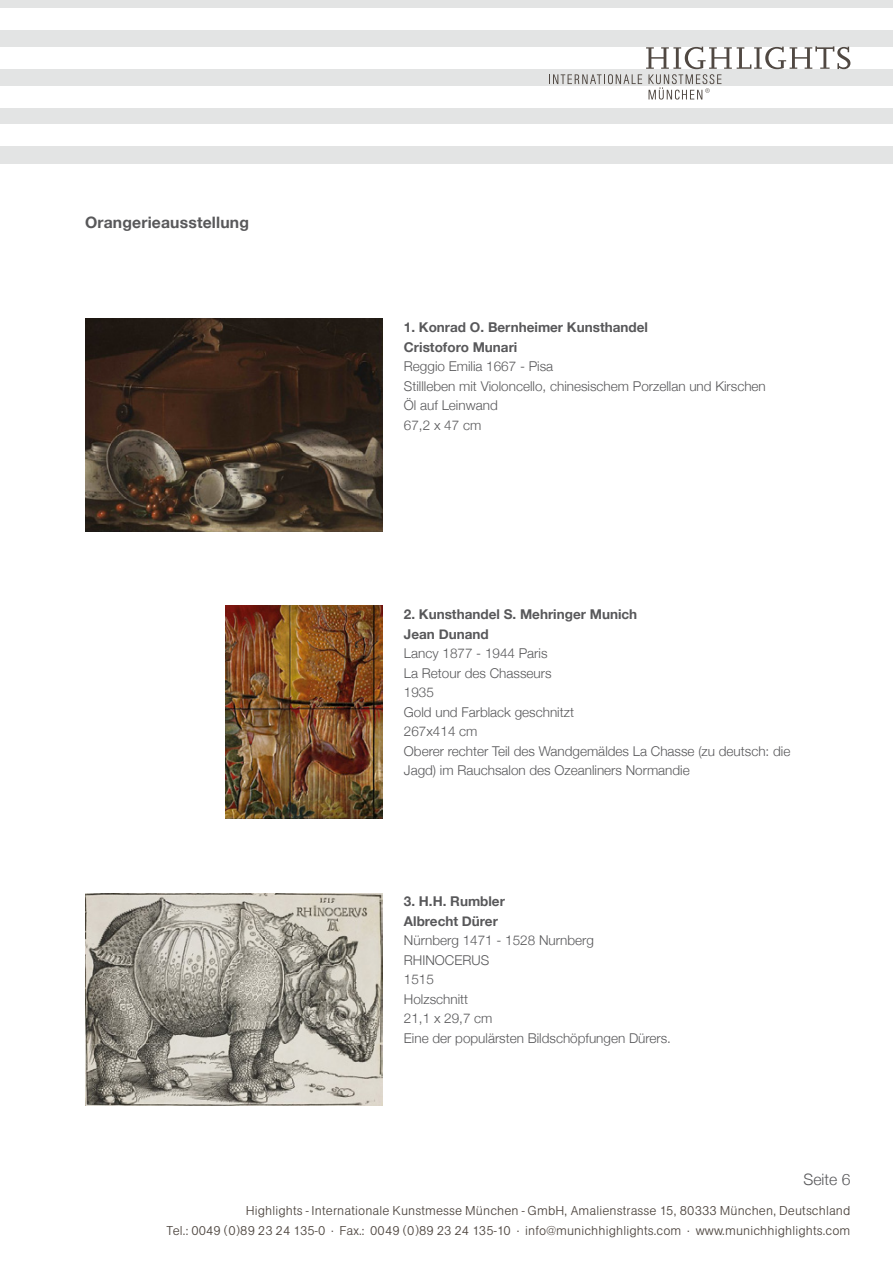
<style>
.page{position:relative;width:893px;height:1263px;background:#fff}
.page>*{position:absolute;margin:0;border:0;box-sizing:border-box;transform-origin:0 0}
.t1{font:700 15.75px "Helvetica Neue";letter-spacing:.01em;color:#58585a}
.t2{font:300 15.75px "Helvetica Neue";color:#58585a}
.t3{font:300 13.5px/19.5px "Helvetica Neue";color:#58585a}
.t4{font:13.5px/20.2px "AG Buch Lgt";letter-spacing:.01em;color:#504842;text-align:right}
.t5{font:700 13.5px/19.5px "Helvetica Neue";color:#58585a}
</style>
<div class="page">
<div style="left:0;top:0;width:893px;height:163px;background:#e3e4e4"></div>
<div style="left:0;top:86px;width:893px;height:21px;background:#fff"></div>
<div style="left:0;top:125px;width:893px;height:21px;background:#fff"></div>
<div style="left:0;top:47px;width:893px;height:22px;background:#fff"></div>
<div style="left:0;top:9px;width:893px;height:21px;background:#fff"></div>
<svg style="left:549px;top:46px;width:301px;height:54px"></svg>
<img style="left:85px;top:319px;width:298px;height:212px">
<img style="left:226px;top:606px;width:157px;height:213px">
<img style="left:85px;top:893px;width:297px;height:213px">
<p class="t1" style="left:85px;top:210px;width:165px">Orangerieausstellung</p>
<p class="t5" style="left:404px;top:318px;width:245px">1. Konrad O. Bernheimer Kunsthandel<br>Cristoforo Munari</p>
<p class="t3" style="left:404px;top:356px;width:363px">Reggio Emilia 1667 - Pisa<br>Stillleben mit Violoncello, chinesischem Porzellan und Kirschen<br>Öl auf Leinwand<br>67,2 x 47 cm</p>
<p class="t5" style="left:404px;top:605px;width:235px">2. Kunsthandel S. Mehringer Munich<br>Jean Dunand</p>
<p class="t3" style="left:404px;top:642px;width:388px">Lancy 1877 - 1944 Paris<br>La Retour des Chasseurs<br>1935<br>Gold und Farblack geschnitzt<br>267x414 cm<br>Oberer rechter Teil des Wandgemäldes La Chasse (zu deutsch: die<br>Jagd) im Rauchsalon des Ozeanliners Normandie</p>
<p class="t5" style="left:404px;top:892px;width:102px">3. H.H. Rumbler<br>Albrecht Dürer</p>
<p class="t3" style="left:404px;top:929px;width:269px">Nürnberg 1471 - 1528 Nurnberg<br>RHINOCERUS<br>1515<br>Holzschnitt<br>21,1 x 29,7 cm<br>Eine der populärsten Bildschöpfungen Dürers.</p>
<p class="t2" style="left:803px;top:1166px;width:48px">Seite 6</p>
<p class="t4" style="left:167px;top:1201px;width:685px">Highlights - Internationale Kunstmesse München - GmbH, Amalienstrasse 15, 80333 München, Deutschland<br>Tel.: 0049 (0)89 23 24 135-0 . Fax.: 0049 (0)89 23 24 135-10 . info@munichhighlights.com . www.munichhighlights.com</p>
</div>
